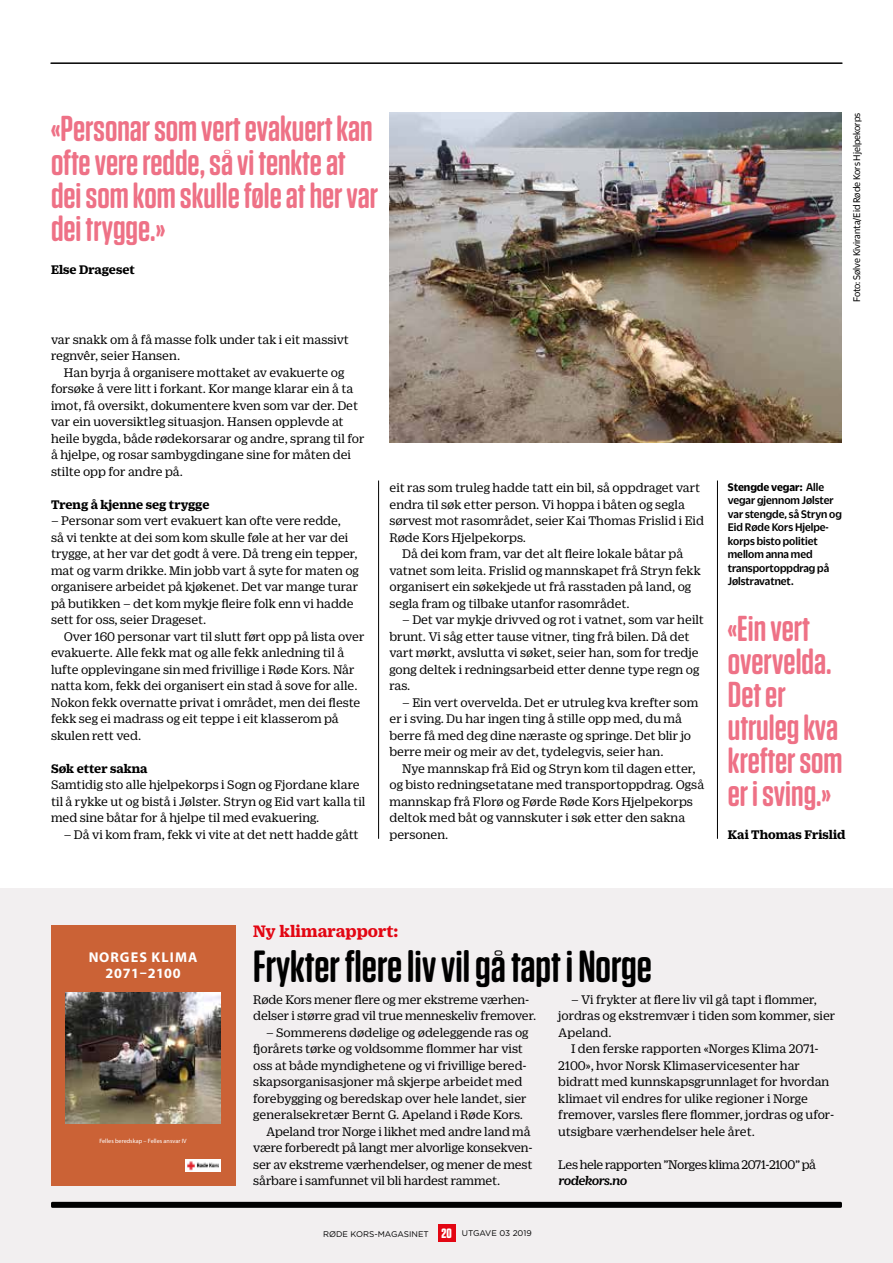
<style>
.page{position:relative;width:893px;height:1263px;background:#fff}
.page>*{position:absolute;margin:0;border:0;box-sizing:border-box;transform-origin:0 0}
.t1{font:600 45px "Tungsten Rounded";color:#000}
.t2{font:600 36px/33px "Tungsten Rounded";color:#ee7186}
.t3{font:700 18px "Duplicate Ionic";color:#e30613}
.t4{font:700 14.25px/16px "Myriad Pro";letter-spacing:.07em;color:#fff;text-align:center}
.t5{font:13.5px/16.5px "Duplicate Ionic";letter-spacing:-.005em;color:#000}
.t6{font:700 13.5px "Duplicate Ionic";color:#000}
.t7{font:13.5px "Duplicate Ionic";letter-spacing:-.03em;color:#000}
.t8{font:italic 500 13.5px "Duplicate Ionic";letter-spacing:-.03em;color:#000}
.t9{font:500 12px/13.5px "Duplicate Sans";color:#000;scale:.95 1}
.t10{font:10.5px "Duplicate Sans";color:#000;scale:.95 1}
.t11{font:8.25px "Gotham Rounded";color:#000}
.t12{font:6.15px "Myriad Pro";color:#fff}
.s1{font-weight:700}
.s2{font-family:"Tungsten Rounded";font-weight:700;font-size:13.5px;color:#fff}
</style>
<div class="page">
<div style="left:0;top:888px;width:893px;height:375px;background:#f2eff0"></div>
<div style="left:438px;top:1225px;width:17px;height:17px;background:#e30613"></div>
<div style="left:51px;top:1202px;width:791px;height:6px;background:#000;border-radius:2px"></div>
<hr style="left:51px;top:62px;width:791px;height:2px;background:#000">
<img style="left:389px;top:113px;width:453px;height:330px">
<div style="left:51px;top:925px;width:184px;height:260px;background:#cb6236"></div>
<img style="left:186px;top:1160px;width:34px;height:11px">
<img style="left:66px;top:992px;width:154px;height:131px">
<hr style="left:717px;top:480px;width:1px;height:359px;background:#000">
<hr style="left:378px;top:480px;width:1px;height:359px;background:#000">
<h2 class="t2" style="left:51px;top:113px;width:328px">«Personar som vert evakuert kan ofte vere redde, så vi tenkte at dei som kom skulle føle at her var dei trygge.»</h2>
<p class="t6" style="left:51px;top:259px;width:85px">Else Drageset</p>
<p class="t5" style="left:51px;top:330px;width:299px">var snakk om å få masse folk under tak i eit massivt regnvêr, seier Hansen.</p>
<p class="t5" style="left:51px;top:363px;width:315px;text-indent:13px">Han byrja å organisere mottaket av evakuerte og forsøke å vere litt i forkant. Kor mange klarar ein å ta imot, få oversikt, dokumentere kven som var der. Det var ein uoversiktleg situasjon. Hansen opplevde at heile bygda, både rødekorsarar og andre, sprang til for å hjelpe, og rosar sambygdingane sine for måten dei stilte opp for andre på.</p>
<p class="t6" style="left:51px;top:494px;width:160px">Treng å kjenne seg trygge</p>
<p class="t5" style="left:51px;top:511px;width:309px">– Personar som vert evakuert kan ofte vere redde,<br>så vi tenkte at dei som kom skulle føle at her var dei trygge, at her var det godt å vere. Då treng ein tepper, mat og varm drikke. Min jobb vart å syte for maten og organisere arbeidet på kjøkenet. Det var mange turar på butikken – det kom mykje fleire folk enn vi hadde sett for oss, seier Drageset.</p>
<p class="t5" style="left:51px;top:627px;width:315px;text-indent:13px">Over 160 personar vart til slutt ført opp på lista over evakuerte. Alle fekk mat og alle fekk anledning til å lufte opplevingane sin med frivillige i Røde Kors. Når natta kom, fekk dei organisert ein stad å sove for alle.<br>Nokon fekk overnatte privat i området, men dei fleste fekk seg ei madrass og eit teppe i eit klasserom på skulen rett ved.</p>
<p class="t6" style="left:51px;top:758px;width:98px">Søk etter sakna</p>
<p class="t5" style="left:51px;top:775px;width:316px">Samtidig sto alle hjelpekorps i Sogn og Fjordane klare til å rykke ut og bistå i Jølster. Stryn og Eid vart kalla til med sine båtar for å hjelpe til med evakuering.</p>
<p class="t5" style="left:64px;top:825px;width:296px">– Då vi kom fram, fekk vi vite at det nett hadde gått</p>
<p class="t5" style="left:389px;top:478px;width:312px">eit ras som truleg hadde tatt ein bil, så oppdraget vart</p>
<p class="t5" style="left:389px;top:495px;width:297px">endra til søk etter person. Vi hoppa i båten og segla</p>
<p class="t5" style="left:389px;top:511px;width:316px">sørvest mot rasområdet, seier Kai Thomas Frislid i Eid</p>
<p class="t5" style="left:389px;top:528px;width:138px">Røde Kors Hjelpekorps.</p>
<p class="t5" style="left:402px;top:544px;width:283px">Då dei kom fram, var det alt fleire lokale båtar på</p>
<p class="t5" style="left:389px;top:561px;width:313px">vatnet som leita. Frislid og mannskapet frå Stryn fekk</p>
<p class="t5" style="left:389px;top:577px;width:303px">organisert ein søkekjede ut frå rasstaden på land, og</p>
<p class="t5" style="left:389px;top:594px;width:242px">segla fram og tilbake utanfor rasområdet.</p>
<p class="t5" style="left:389px;top:610px;width:316px;text-indent:13px">– Det var mykje drivved og rot i vatnet, som var heilt brunt. Vi såg etter tause vitner, ting frå bilen. Då det vart mørkt, avslutta vi søket, seier han, som for tredje gong deltek i redningsarbeid etter denne type regn og ras.</p>
<p class="t5" style="left:389px;top:693px;width:311px;text-indent:13px">– Ein vert overvelda. Det er utruleg kva krefter som er i sving. Du har ingen ting å stille opp med, du må berre få med deg dine næraste og springe. Det blir jo berre meir og meir av det, tydelegvis, seier han.</p>
<p class="t5" style="left:389px;top:759px;width:316px;text-indent:13px">Nye mannskap frå Eid og Stryn kom til dagen etter, og bisto redningsetatane med transportoppdrag. Også mannskap frå Florø og Førde Røde Kors Hjelpekorps deltok med båt og vannskuter i søk etter den sakna personen.</p>
<p class="t10" style="left:850px;top:302px;width:201px;rotate:-90deg">Foto: Sølve Kiviranta/Eid Røde Kors Hjelpekorps</p>
<p class="t9" style="left:728px;top:479px;width:122px"><span class="s1">Stengde vegar:</span> Alle vegar gjennom Jølster var stengde, så Stryn og<br>Eid Røde Kors Hjelpe&shy;korps bisto politiet mellom anna med transportoppdrag på<br>Jølstravatnet.</p>
<h2 class="t2" style="left:728px;top:612px;width:116px">«Ein vert overvelda.<br>Det er utruleg kva krefter som er i sving.»</h2>
<p class="t6" style="left:728px;top:825px;width:119px">Kai Thomas Frislid</p>
<p class="t4" style="left:89px;top:949px;width:110px">NORGES KLIMA<br>2071–2100</p>
<p class="t12" style="left:99px;top:1137px;width:89px">Felles beredskap – Felles ansvar IV</p>
<h3 class="t3" style="left:253px;top:918px;width:147px">Ny klimarapport:</h3>
<h1 class="t1" style="left:253px;top:942px;width:400px">Frykter flere liv vil gå tapt i Norge</h1>
<p class="t5" style="left:253px;top:990px;width:285px">Røde Kors mener flere og mer ekstreme værhen&shy;delser i større grad vil true menneskeliv fremover.</p>
<p class="t5" style="left:266px;top:1023px;width:264px">– Sommerens dødelige og ødeleggende ras og</p>
<p class="t5" style="left:253px;top:1039px;width:271px">fjorårets tørke og voldsomme flommer har vist</p>
<p class="t5" style="left:253px;top:1056px;width:275px">oss at både myndighetene og vi frivillige bered-</p>
<p class="t5" style="left:253px;top:1072px;width:270px">skapsorganisasjoner må skjerpe arbeidet med</p>
<p class="t5" style="left:253px;top:1089px;width:275px">forebygging og beredskap over hele landet, sier</p>
<p class="t5" style="left:253px;top:1105px;width:271px">generalsekretær Bernt G. Apeland i Røde Kors.</p>
<p class="t5" style="left:266px;top:1122px;width:266px">Apeland tror Norge i likhet med andre land må</p>
<p class="t5" style="left:253px;top:1138px;width:281px">være forberedt på langt mer alvorlige konsekven-</p>
<p class="t5" style="left:253px;top:1155px;width:281px">ser av ekstreme værhendelser, og mener de mest</p>
<p class="t5" style="left:253px;top:1171px;width:248px">sårbare i samfunnet vil bli hardest rammet.</p>
<p class="t5" style="left:558px;top:990px;width:279px;text-indent:13px">– Vi frykter at flere liv vil gå tapt i flommer, jordras og ekstremvær i tiden som kommer, sier<br>Apeland.</p>
<p class="t5" style="left:558px;top:1039px;width:278px;text-indent:13px">I den ferske rapporten «Norges Klima 2071- 2100», hvor Norsk Klimaservicesenter har bidratt med kunnskapsgrunnlaget for hvordan klimaet vil endres for ulike regioner i Norge fremover, varsles flere flommer, jordras og ufor&shy;utsigbare værhendelser hele året.</p>
<p class="t7" style="left:558px;top:1155px;width:259px">Les hele rapporten ”Norges klima 2071-2100” på</p>
<p class="t8" style="left:558px;top:1171px;width:70px">rodekors.no</p>
<p class="t11" style="left:323px;top:1228px;width:210px">RØDE KORS-MAGASINET <span class="s2">20</span> UTGAVE 03 2019</p>
</div>
